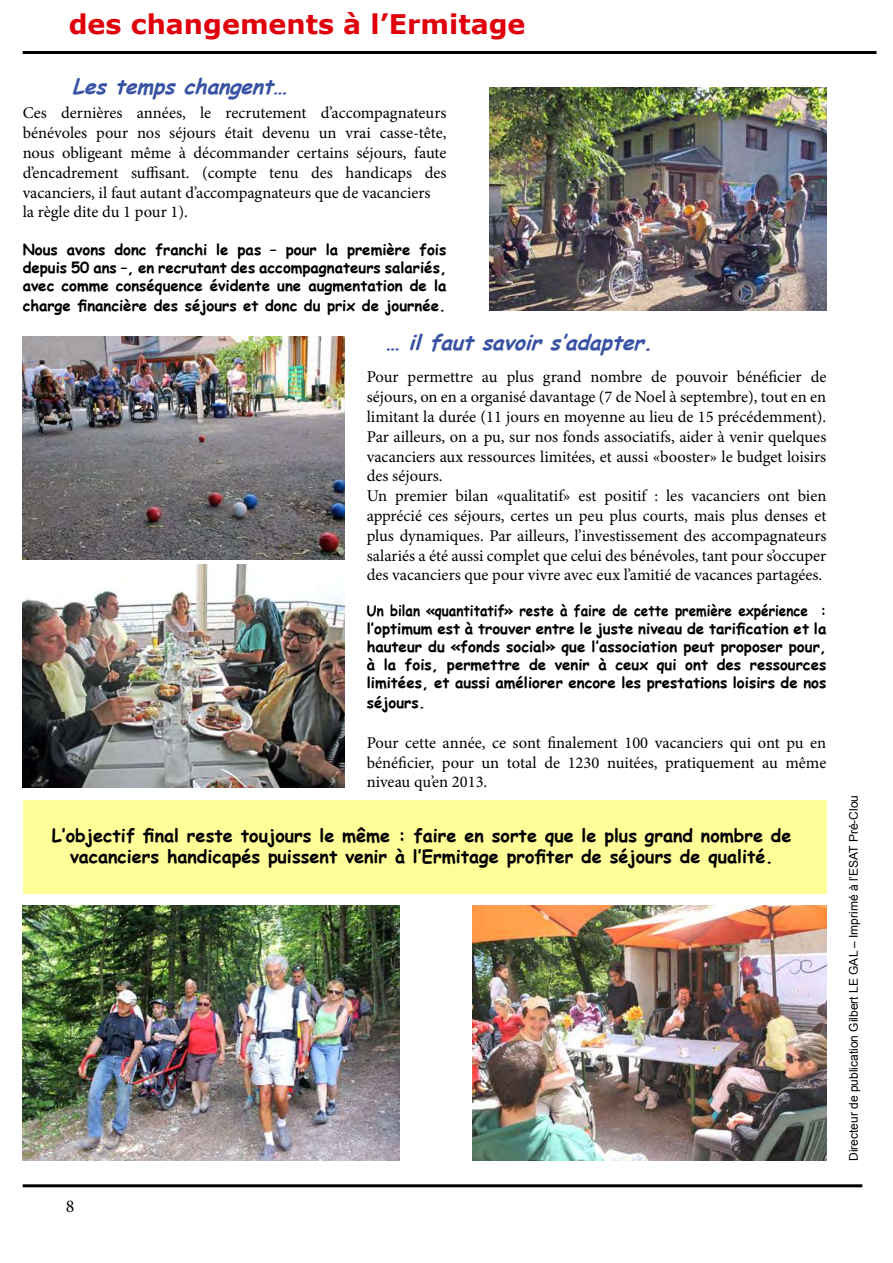
<style>
.page{position:relative;width:893px;height:1263px;background:#fff}
.page>*{position:absolute;margin:0;border:0;box-sizing:border-box;transform-origin:0 0}
.t1{font:700 27px "Verdana";color:#e0000b}
.t2{font:italic 700 21px "Comic Sans MS";color:#3853a4}
.t3{font:700 18px/21.6px "Comic Sans MS";color:#000;text-align:center}
.t4{font:18px "Minion Pro";color:#000}
.t5{font:16.5px/19.8px "Minion Pro";color:#000}
.t6{font:700 15px/18px "Comic Sans MS";color:#000;text-align:justify;scale:.9 1}
.t7{font:700 15px/18px "Comic Sans MS";color:#000;text-align:justify}
.t8{font:12px "Arial";color:#000}
</style>
<div class="page">
<img style="left:489px;top:87px;width:337px;height:223px">
<img style="left:23px;top:337px;width:321px;height:223px">
<img style="left:23px;top:564px;width:321px;height:223px">
<img style="left:23px;top:906px;width:377px;height:254px">
<img style="left:472px;top:905px;width:354px;height:255px">
<div style="left:23px;top:800px;width:803px;height:94px;background:#fffd97"></div>
<hr style="left:23px;top:1184px;width:839px;height:3px;background:#000">
<hr style="left:23px;top:51px;width:853px;height:3px;background:#000">
<h1 class="t1" style="left:69px;top:5px;width:458px">des changements à l’Ermitage</h1>
<p class="t2" style="left:72px;top:71px;width:224px">Les temps changent…</p>
<p class="t5" style="left:23px;top:103px;width:425px">Ces dernières années, le recrutement d’accompagnateurs bénévoles pour nos séjours était devenu un vrai casse-tête, nous obligeant même à décommander certains séjours, faute d’encadrement suffisant. (compte tenu des handicaps des vacanciers, il faut autant d’accompagnateurs que de vacanciers<br>la règle dite du 1 pour 1).</p>
<p class="t7" style="left:23px;top:240px;width:425px">Nous avons donc franchi le pas – pour la première fois depuis 50 ans –, en recrutant des accompagnateurs salariés, avec comme conséquence évidente une augmentation de la</p>
<p class="t7" style="left:23px;top:296px;width:424px">charge financière des séjours et donc du prix de journée.</p>
<p class="t2" style="left:385px;top:326px;width:277px">… il faut savoir s’adapter.</p>
<p class="t5" style="left:367px;top:367px;width:461px">Pour permettre au plus grand nombre de pouvoir bénéficier de séjours, on en a organisé davantage (7 de Noel à septembre), tout en en limitant la durée (11 jours en moyenne au lieu de 15 précédemment).<br>Par ailleurs, on a pu, sur nos fonds associatifs, aider à venir quelques vacanciers aux ressources limitées, et aussi «booster» le budget loisirs des séjours.<br>Un premier bilan «qualitatif» est positif : les vacanciers ont bien apprécié ces séjours, certes un peu plus courts, mais plus denses et plus dynamiques. Par ailleurs, l’investissement des accompagnateurs salariés a été aussi complet que celui des bénévoles, tant pour s’occuper des vacanciers que pour vivre avec eux l’amitié de vacances partagées.</p>
<p class="t6" style="left:367px;top:601px;width:512px">Un bilan «quantitatif» reste à faire de cette première expérience : l’optimum est à trouver entre le juste niveau de tarification et la hauteur du «fonds social» que l’association peut proposer pour, à la fois, permettre de venir à ceux qui ont des ressources limitées, et aussi améliorer encore les prestations loisirs de nos</p>
<p class="t7" style="left:367px;top:693px;width:60px">séjours.</p>
<p class="t5" style="left:367px;top:733px;width:461px;text-align:justify">Pour cette année, ce sont finalement 100 vacanciers qui ont pu en bénéficier, pour un total de 1230 nuitées, pratiquement au même niveau qu’en 2013.</p>
<p class="t3" style="left:52px;top:824px;width:741px">L’objectif final reste toujours le même : faire en sorte que le plus grand nombre de vacanciers handicapés puissent venir à l’Ermitage profiter de séjours de qualité.</p>
<p class="t4" style="left:66px;top:1194px;width:10px">8</p>
<p class="t8" style="left:846px;top:1161px;width:367px;rotate:-90deg">Directeur de publication Gilbert LE GAL – Imprimé à l’ESAT Pré-Clou</p>
</div>
